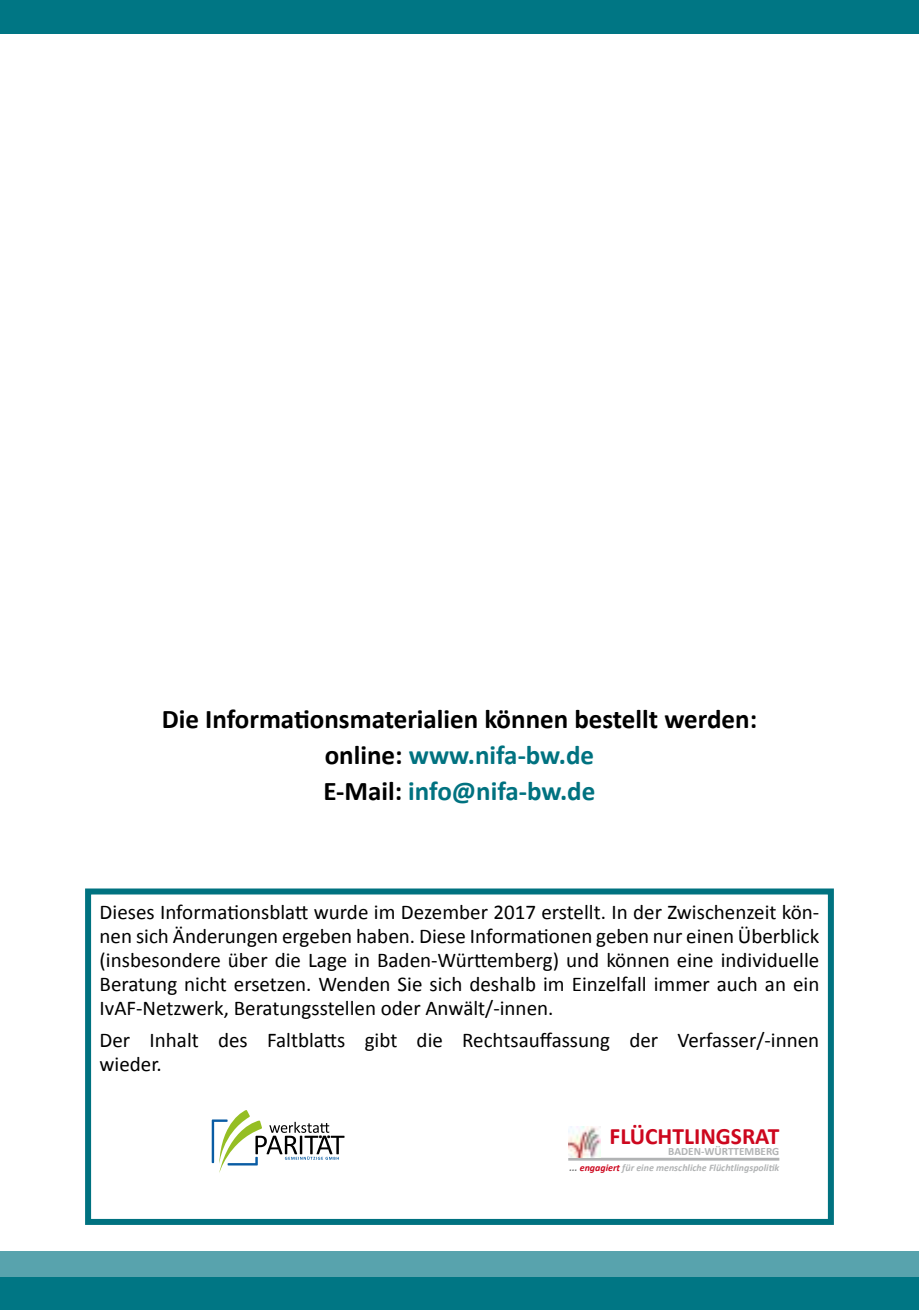
<style>
.page{position:relative;width:919px;height:1310px;background:#fff}
.page>*{position:absolute;margin:0;border:0;box-sizing:border-box;transform-origin:0 0}
.t1{font:700 27px/36px "Calibri";color:#000;text-align:center}
.t2{font:700 23.4px "Calibri";color:#cd071e}
.t3{font:21px/24px "Calibri";color:#000;text-align:justify}
.t4{font:700 11.1px "Calibri";color:#b1b3b4}
.t5{font:italic 700 9.9px "Calibri";color:#b1b3b4}
.s1{color:#007280}
.s2{color:#707172}
.s3{color:#cd071e}
</style>
<div class="page">
<div style="left:0;top:0;width:918px;height:34px;background:#007684"></div>
<div style="left:0;top:1276px;width:918px;height:34px;background:#007684"></div>
<div style="left:0;top:1251px;width:918px;height:25px;background:#58a3ad"></div>
<div style="left:85px;top:888px;width:748px;height:337px;border:6px solid #007280"></div>
<hr style="left:568px;top:1157px;width:211px;height:3px;background:#b1b3b4">
<img style="left:568px;top:1126px;width:33px;height:31px">
<svg style="left:212px;top:1110px;width:132px;height:63px"></svg>
<p class="t1" style="left:162px;top:701px;width:597px">Die Informationsmaterialien können bestellt werden: online: <span class="s1">www.nifa-bw.de<br></span>E-Mail: <span class="s1">info@nifa-bw.de</span></p>
<p class="t3" style="left:100px;top:900px;width:721px">Dieses Informationsblatt wurde im Dezember 2017 erstellt. In der Zwischenzeit kön&shy;nen sich Änderungen ergeben haben. Diese Informationen geben nur einen Überblick (insbesondere über die Lage in Baden-Württemberg) und können eine individuelle Beratung nicht ersetzen. Wenden Sie sich deshalb im Einzelfall immer auch an ein IvAF-Netzwerk, Beratungsstellen oder Anwält/-innen.</p>
<p class="t3" style="left:100px;top:1028px;width:721px">Der Inhalt des Faltblatts gibt die Rechtsauffassung der Verfasser/-innen wieder.</p>
<p class="t2" style="left:609px;top:1121px;width:171px">FLÜCHTLINGSRAT</p>
<p class="t4" style="left:668px;top:1144px;width:112px">BADEN-WÜRTTEMBERG</p>
<p class="t5" style="left:569px;top:1161px;width:211px"><span class="s2">...</span> <span class="s3">engagiert</span> für eine menschliche Flüchtlingspolitik</p>
</div>
